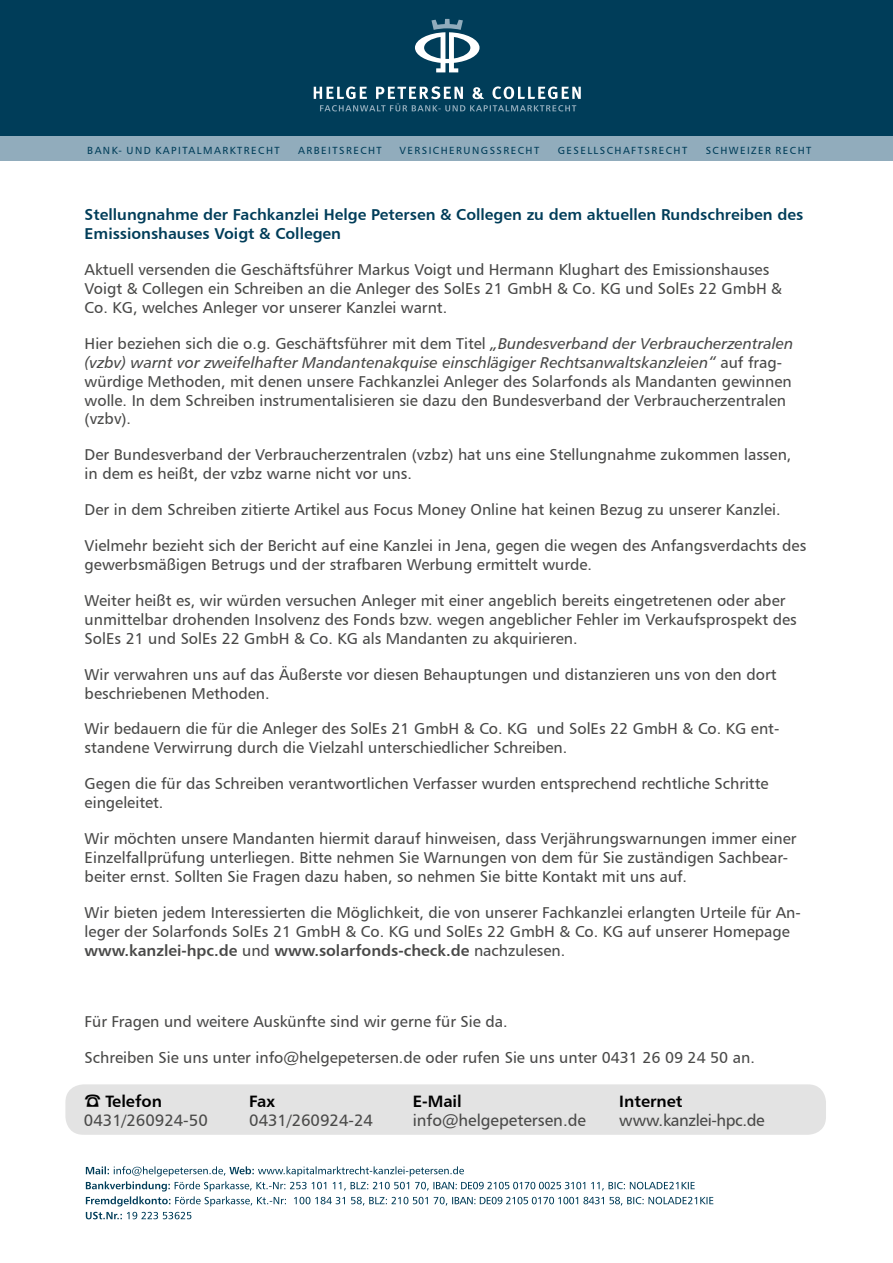
<style>
.page{position:relative;width:893px;height:1263px;background:#fff}
.page>*{position:absolute;margin:0;border:0;box-sizing:border-box;transform-origin:0 0}
.t1{font:16.5px "Humanist 777 BT Roman B";color:#494948}
.t2{font:16.5px "Humanist 777 BT Bold B";color:#000}
.t3{font:16.5px "Humanist 777 BT Roman B";letter-spacing:-.025em;color:#494948}
.t4{font:15.75px/18.9px "Humanist 777 BT Roman B";color:#494948}
.t5{font:15.75px/18.9px "Humanist 777 BT Bold B";color:#003d59}
.t6{font:15.75px "Humanist 777 BT Italic B";color:#494948}
.t7{font:15.75px "Humanist 777 BT Bold B";color:#494948}
.t8{font:10.35px "Humanist 777 BT Roman B";letter-spacing:.14em;color:#003d59}
.s1{font-family:"Humanist 777 BT Italic B"}
.s2{font-family:"Humanist 777 BT Roman B"}
.s3{font-family:"Hira Kaku Pro W3"}
</style>
<div class="page">
<svg style="left:86px;top:1212px;width:105px;height:7px"></svg>
<svg style="left:86px;top:1166px;width:627px;height:40px"></svg>
<div style="left:0;top:0;width:893px;height:136px;background:#003d59"></div>
<svg style="left:415px;top:19px;width:64px;height:53px"></svg>
<div style="left:0;top:136px;width:893px;height:25px;background:#91acbc"></div>
<svg style="left:314px;top:86px;width:267px;height:25px"></svg>
<div style="left:65px;top:1084px;width:761px;height:51px;background:#e3e3e3;border-radius:18px"></div>
<p class="t8" style="left:87px;top:144px;width:194px">BANK- UND KAPITALMARKTRECHT</p>
<p class="t8" style="left:298px;top:144px;width:85px">ARBEITSRECHT</p>
<p class="t8" style="left:399px;top:144px;width:141px">VERSICHERUNGSSRECHT</p>
<p class="t8" style="left:558px;top:144px;width:131px">GESELLSCHAFTSRECHT</p>
<p class="t8" style="left:706px;top:144px;width:107px">SCHWEIZER RECHT</p>
<p class="t5" style="left:85px;top:205px;width:720px">Stellungnahme der Fachkanzlei Helge Petersen &amp; Collegen zu dem aktuellen Rundschreiben des<br>Emissionshauses Voigt &amp; Collegen</p>
<p class="t4" style="left:85px;top:260px;width:699px">Aktuell versenden die Geschäftsführer Markus Voigt und Hermann Klughart des Emissionshauses<br>Voigt &amp; Collegen ein Schreiben an die Anleger des SolEs 21 GmbH &amp; Co. KG und SolEs 22 GmbH &amp;<br>Co. KG, welches Anleger vor unserer Kanzlei warnt.</p>
<p class="t4" style="left:85px;top:334px;width:710px">Hier beziehen sich die o.g. Geschäftsführer mit dem Titel <span class="s1">„Bundesverband der Verbraucherzentralen</span></p>
<p class="t6" style="left:85px;top:352px;width:699px">(vzbv) warnt vor zweifelhafter Mandantenakquise einschlägiger Rechtsanwaltskanzleien“ <span class="s2">auf frag-</span></p>
<p class="t4" style="left:85px;top:371px;width:708px">würdige Methoden, mit denen unsere Fachkanzlei Anleger des Solarfonds als Mandanten gewinnen wolle. In dem Schreiben instrumentalisieren sie dazu den Bundesverband der Verbraucherzentralen (vzbv).</p>
<p class="t4" style="left:85px;top:445px;width:708px">Der Bundesverband der Verbraucherzentralen (vzbz) hat uns eine Stellungnahme zukommen lassen, in dem es heißt, der vzbz warne nicht vor uns.</p>
<p class="t4" style="left:85px;top:500px;width:697px">Der in dem Schreiben zitierte Artikel aus Focus Money Online hat keinen Bezug zu unserer Kanzlei.</p>
<p class="t4" style="left:85px;top:536px;width:723px">Vielmehr bezieht sich der Bericht auf eine Kanzlei in Jena, gegen die wegen des Anfangsverdachts des gewerbsmäßigen Betrugs und der strafbaren Werbung ermittelt wurde.</p>
<p class="t4" style="left:85px;top:591px;width:714px">Weiter heißt es, wir würden versuchen Anleger mit einer angeblich bereits eingetretenen oder aber unmittelbar drohenden Insolvenz des Fonds bzw. wegen angeblicher Fehler im Verkaufsprospekt des<br>SolEs 21 und SolEs 22 GmbH &amp; Co. KG als Mandanten zu akquirieren.</p>
<p class="t4" style="left:85px;top:664px;width:693px">Wir verwahren uns auf das Äußerste vor diesen Behauptungen und distanzieren uns von den dort beschriebenen Methoden.</p>
<p class="t4" style="left:85px;top:719px;width:696px">Wir bedauern die für die Anleger des SolEs 21 GmbH &amp; Co. KG und SolEs 22 GmbH &amp; Co. KG ent&shy;standene Verwirrung durch die Vielzahl unterschiedlicher Schreiben.</p>
<p class="t4" style="left:85px;top:774px;width:685px">Gegen die für das Schreiben verantwortlichen Verfasser wurden entsprechend rechtliche Schritte eingeleitet.</p>
<p class="t4" style="left:85px;top:829px;width:713px">Wir möchten unsere Mandanten hiermit darauf hinweisen, dass Verjährungswarnungen immer einer<br>Einzelfallprüfung unterliegen. Bitte nehmen Sie Warnungen von dem für Sie zuständigen Sachbear&shy;beiter ernst. Sollten Sie Fragen dazu haben, so nehmen Sie bitte Kontakt mit uns auf.</p>
<p class="t4" style="left:85px;top:902px;width:718px">Wir bieten jedem Interessierten die Möglichkeit, die von unserer Fachkanzlei erlangten Urteile für An&shy;leger der Solarfonds SolEs 21 GmbH &amp; Co. KG und SolEs 22 GmbH &amp; Co. KG auf unserer Homepage</p>
<p class="t7" style="left:85px;top:940px;width:482px">www.kanzlei-hpc.de <span class="s2">und</span> www.solarfonds-check.de <span class="s2">nachzulesen.</span></p>
<p class="t4" style="left:85px;top:1012px;width:424px">Für Fragen und weitere Auskünfte sind wir gerne für Sie da.</p>
<p class="t4" style="left:85px;top:1048px;width:672px">Schreiben Sie uns unter info@helgepetersen.de oder rufen Sie uns unter 0431 26 09 24 50 an.</p>
<p class="t2" style="left:85px;top:1090px;width:79px"><span class="s3">☎</span> Telefon</p>
<p class="t2" style="left:249px;top:1090px;width:27px">Fax</p>
<p class="t2" style="left:413px;top:1090px;width:51px">E-Mail</p>
<p class="t2" style="left:619px;top:1090px;width:65px">Internet</p>
<p class="t1" style="left:84px;top:1110px;width:125px">0431/260924-50</p>
<p class="t1" style="left:249px;top:1110px;width:125px">0431/260924-24</p>
<p class="t1" style="left:413px;top:1110px;width:175px">info@helgepetersen.de</p>
<p class="t3" style="left:619px;top:1110px;width:147px">www.kanzlei-hpc.de</p>
</div>
